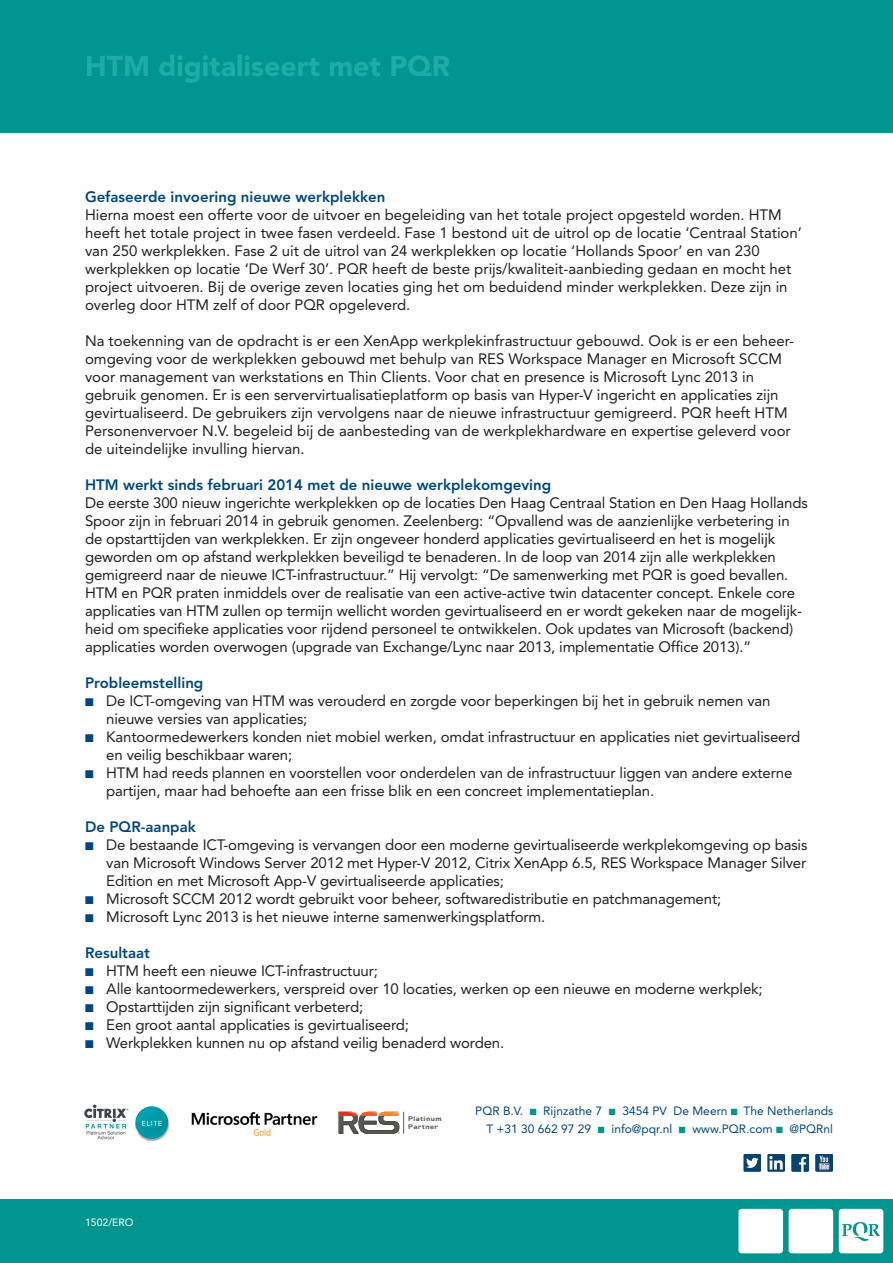
<style>
.page{position:relative;width:893px;height:1263px;background:#fff}
.page>*{position:absolute;margin:0;border:0;box-sizing:border-box;transform-origin:0 0}
.t1{font:900 28.5px "Avenir";color:#1faca8}
.t2{font:15px/18px "Avenir";letter-spacing:-.01em;color:#231f20}
.t3{font:800 15px "Avenir";color:#00467e}
.t4{font:12px "Avenir";color:#00467e}
.t5{font:10.5px "Avenir";color:#fff}
.t6{font:700 6.45px/7.6px "Moire";letter-spacing:.075em;color:#5a5951}
.s1{color:#00467e}
.s2{color:#00958e}
</style>
<div class="page">
<div style="left:0;top:1199px;width:893px;height:64px;background:#00958e"></div>
<div style="left:789px;top:1209px;width:44px;height:44px;background:#fff;border-radius:3px"></div>
<div style="left:839px;top:1209px;width:44px;height:44px;background:#fff;border-radius:3px"></div>
<svg style="left:842px;top:1222px;width:38px;height:19px"></svg>
<div style="left:738px;top:1209px;width:45px;height:44px;background:#fff;border-radius:3px"></div>
<div style="left:0;top:0;width:893px;height:132px;background:#00958e"></div>
<img style="left:743px;top:1154px;width:90px;height:18px">
<svg style="left:339px;top:1112px;width:65px;height:22px"></svg>
<svg style="left:84px;top:1104px;width:86px;height:37px"></svg>
<img style="left:191px;top:1112px;width:127px;height:13px">
<img style="left:253px;top:1128px;width:18px;height:7px">
<p class="t1" style="left:85px;top:49px;width:367px">HTM digitaliseert met PQR</p>
<p class="t3" style="left:85px;top:188px;width:302px">Gefaseerde invoering nieuwe werkplekken</p>
<p class="t2" style="left:85px;top:206px;width:718px">Hierna moest een offerte voor de uitvoer en begeleiding van het totale project opgesteld worden. HTM heeft het totale project in twee fasen verdeeld. Fase 1 bestond uit de uitrol op de locatie ‘Centraal Station’ van 250 werkplekken. Fase 2 uit de uitrol van 24 werkplekken op locatie ‘Hollands Spoor’ en van 230 werkplekken op locatie ‘De Werf 30’. PQR heeft de beste prijs/kwaliteit-aanbieding gedaan en mocht het project uitvoeren. Bij de overige zeven locaties ging het om beduidend minder werkplekken. Deze zijn in overleg door HTM zelf of door PQR opgeleverd.</p>
<p class="t2" style="left:85px;top:332px;width:711px">Na toekenning van de opdracht is er een XenApp werkplekinfrastructuur gebouwd. Ook is er een beheer&shy;omgeving voor de werkplekken gebouwd met behulp van RES Workspace Manager en Microsoft SCCM voor management van werkstations en Thin Clients. Voor chat en presence is Microsoft Lync 2013 in gebruik genomen. Er is een servervirtualisatieplatform op basis van Hyper-V ingericht en applicaties zijn gevirtualiseerd. De gebruikers zijn vervolgens naar de nieuwe infrastructuur gemigreerd. PQR heeft HTM Personenvervoer N.V. begeleid bij de aanbesteding van de werkplekhardware en expertise geleverd voor de uiteindelijke invulling hiervan.</p>
<p class="t3" style="left:85px;top:476px;width:468px">HTM werkt sinds februari 2014 met de nieuwe werkplekomgeving</p>
<p class="t2" style="left:85px;top:494px;width:724px">De eerste 300 nieuw ingerichte werkplekken op de locaties Den Haag Centraal Station en Den Haag Hollands Spoor zijn in februari 2014 in gebruik genomen. Zeelenberg: “Opvallend was de aanzienlijke verbetering in de opstarttijden van werkplekken. Er zijn ongeveer honderd applicaties gevirtualiseerd en het is mogelijk geworden om op afstand werkplekken beveiligd te benaderen. In de loop van 2014 zijn alle werkplekken gemigreerd naar de nieuwe ICT-infrastructuur.” Hij vervolgt: “De samenwerking met PQR is goed bevallen.<br>HTM en PQR praten inmiddels over de realisatie van een active-active twin datacenter concept. Enkele core applicaties van HTM zullen op termijn wellicht worden gevirtualiseerd en er wordt gekeken naar de mogelijk&shy;heid om specifieke applicaties voor rijdend personeel te ontwikkelen. Ook updates van Microsoft (backend) applicaties worden overwogen (upgrade van Exchange/Lync naar 2013, implementatie Office 2013).”</p>
<p class="t3" style="left:85px;top:674px;width:120px">Probleemstelling</p>
<p class="t2" style="left:106px;top:692px;width:666px;text-indent:-21px"><span class="s1">■</span> De ICT-omgeving van HTM was verouderd en zorgde voor beperkingen bij het in gebruik nemen van nieuwe versies van applicaties;</p>
<p class="t2" style="left:106px;top:728px;width:696px;text-indent:-21px"><span class="s1">■</span> Kantoormedewerkers konden niet mobiel werken, omdat infrastructuur en applicaties niet gevirtualiseerd en veilig beschikbaar waren;</p>
<p class="t2" style="left:106px;top:764px;width:688px;text-indent:-21px"><span class="s1">■</span> HTM had reeds plannen en voorstellen voor onderdelen van de infrastructuur liggen van andere externe partijen, maar had behoefte aan een frisse blik en een concreet implementatieplan.</p>
<p class="t3" style="left:85px;top:818px;width:112px">De PQR-aanpak</p>
<p class="t2" style="left:106px;top:836px;width:703px;text-align:justify;text-indent:-21px"><span class="s1">■</span> De bestaande ICT-omgeving is vervangen door een moderne gevirtualiseerde werkplekomgeving op basis van Microsoft Windows Server 2012 met Hyper-V 2012, Citrix XenApp 6.5, RES Workspace Manager Silver Edition en met Microsoft App-V gevirtualiseerde applicaties;</p>
<p class="t2" style="left:85px;top:890px;width:638px"><span class="s1">■</span> Microsoft SCCM 2012 wordt gebruikt voor beheer, softwaredistributie en patchmanagement;</p>
<p class="t2" style="left:85px;top:908px;width:462px"><span class="s1">■</span> Microsoft Lync 2013 is het nieuwe interne samenwerkingsplatform.</p>
<p class="t3" style="left:85px;top:944px;width:67px">Resultaat</p>
<p class="t2" style="left:85px;top:962px;width:295px"><span class="s1">■</span> HTM heeft een nieuwe ICT-infrastructuur;</p>
<p class="t2" style="left:85px;top:980px;width:679px"><span class="s1">■</span> Alle kantoormedewerkers, verspreid over 10 locaties, werken op een nieuwe en moderne werkplek;</p>
<p class="t2" style="left:85px;top:998px;width:280px"><span class="s1">■</span> Opstarttijden zijn significant verbeterd;</p>
<p class="t2" style="left:85px;top:1016px;width:326px"><span class="s1">■</span> Een groot aantal applicaties is gevirtualiseerd;</p>
<p class="t2" style="left:85px;top:1034px;width:421px"><span class="s1">■</span> Werkplekken kunnen nu op afstand veilig benaderd worden.</p>
<p class="t5" style="left:85px;top:1216px;width:50px">1502/ERO</p>
<p class="t6" style="left:408px;top:1115px;width:35px">Platinum<br>Partner</p>
<p class="t4" style="left:475px;top:1103px;width:359px">PQR B.V. <span class="s2">■</span> Rijnzathe 7 <span class="s2">■</span> 3454 PV De Meern <span class="s2">■</span> The Netherlands</p>
<p class="t4" style="left:486px;top:1121px;width:348px">T +31 30 662 97 29 <span class="s2">■</span> info@pqr.nl <span class="s2">■</span> www.PQR.com <span class="s2">■</span> @PQRnl</p>
</div>
